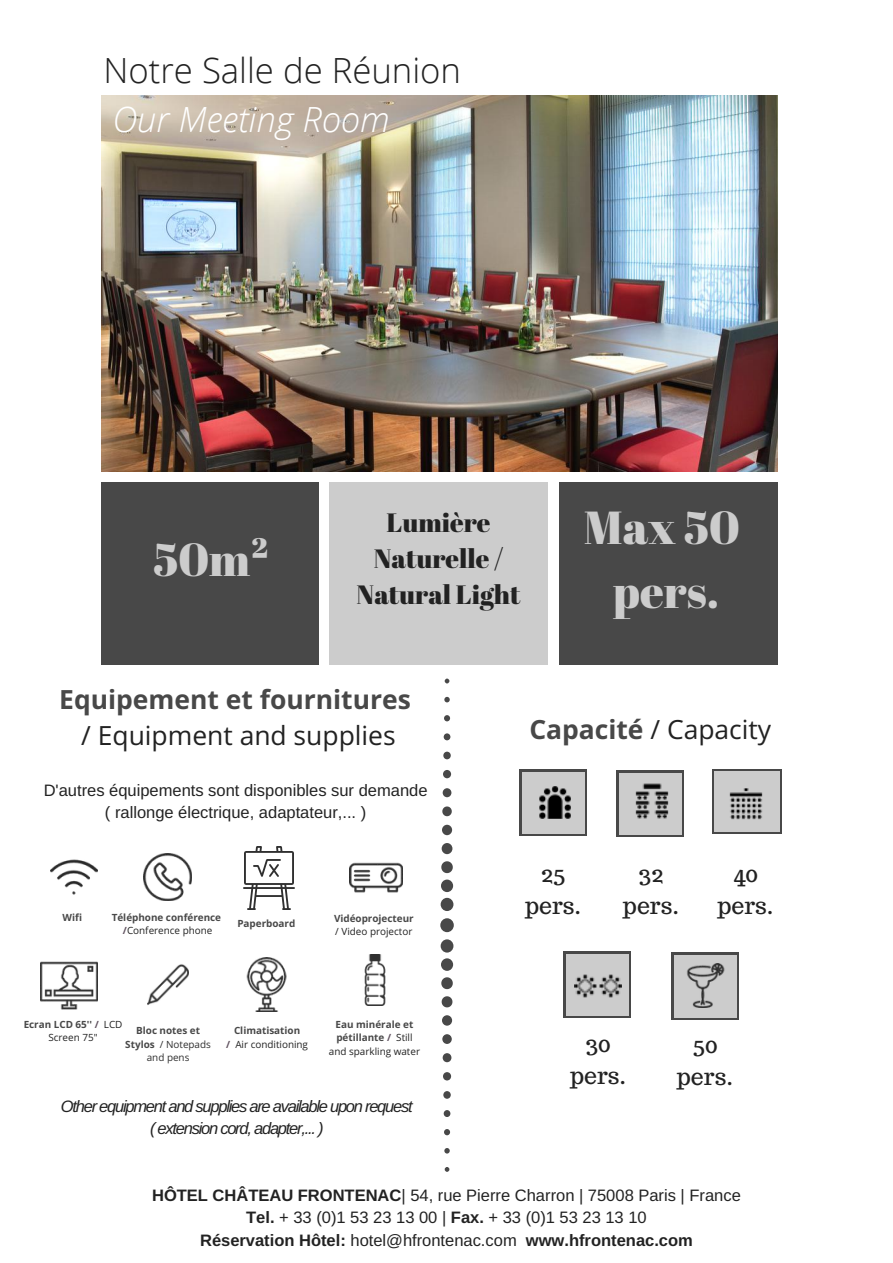
<style>
.page{position:relative;width:893px;height:1263px;background:#fff}
.page>*{position:absolute;margin:0;border:0;box-sizing:border-box;transform-origin:0 0}
.t1{font:46.35px/64.1px "Abril Fatface";color:#ccc;text-align:center}
.t2{font:300 34.65px "Open Sans";color:#222}
.t3{font:italic 300 34.65px "Open Sans";color:#fff}
.t4{font:26.4px "Open Sans";color:#222}
.t5{font:26.4px/36px "Abril Fatface";color:#222;text-align:center}
.t6{font:700 26.4px "Open Sans";color:#484848}
.t7{font:23.1px/31.5px "Trocchi";color:#222;text-align:center}
.t8{font:16.5px/22.5px "Arimo";color:#222;text-align:center}
.t9{font:italic 16.5px/22.5px "Arimo";letter-spacing:-.075em;color:#222;text-align:center}
.t10{font:700 9.9px/13.5px "Open Sans";color:#484848;text-align:center}
.t11{font:9.9px/13.5px "Open Sans";color:#222;text-align:center}
.s1{color:#615360}
.s2{font-weight:400;color:#222}
.s3{font-weight:400;color:#303030}
.s4{font-weight:700;color:#484848}
.s5{font-weight:700;color:#615360}
.s6{font-weight:700}
</style>
<div class="page">
<img style="left:101px;top:96px;width:676px;height:375px">
<div style="left:101px;top:482px;width:217px;height:182px;background:#484848"></div>
<div style="left:329px;top:482px;width:218px;height:182px;background:#ccc"></div>
<div style="left:559px;top:482px;width:218px;height:182px;background:#484848"></div>
<div style="left:617px;top:771px;width:66px;height:66px;background:#ccc"></div>
<hr style="left:616px;top:772px;width:2px;height:63px;background:#484848">
<hr style="left:681px;top:772px;width:2px;height:63px;background:#484848">
<hr style="left:618px;top:835px;width:63px;height:2px;background:#484848">
<hr style="left:618px;top:770px;width:63px;height:2px;background:#484848">
<img style="left:635px;top:783px;width:34px;height:36px">
<div style="left:520px;top:770px;width:66px;height:66px;background:#ccc"></div>
<hr style="left:519px;top:771px;width:2px;height:63px;background:#484848">
<hr style="left:585px;top:771px;width:2px;height:63px;background:#484848">
<hr style="left:521px;top:834px;width:64px;height:2px;background:#484848">
<hr style="left:521px;top:769px;width:64px;height:2px;background:#484848">
<div style="left:672px;top:953px;width:66px;height:66px;background:#ccc"></div>
<hr style="left:671px;top:954px;width:2px;height:64px;background:#484848">
<hr style="left:736px;top:954px;width:2px;height:64px;background:#484848">
<hr style="left:673px;top:1017px;width:64px;height:2px;background:#484848">
<hr style="left:673px;top:952px;width:64px;height:2px;background:#484848">
<div style="left:564px;top:952px;width:66px;height:66px;background:#ccc"></div>
<hr style="left:563px;top:953px;width:2px;height:63px;background:#484848">
<hr style="left:628px;top:953px;width:2px;height:63px;background:#484848">
<hr style="left:565px;top:1016px;width:64px;height:2px;background:#484848">
<hr style="left:565px;top:951px;width:64px;height:2px;background:#484848">
<div style="left:712px;top:770px;width:69px;height:63px;background:#ccc"></div>
<hr style="left:712px;top:771px;width:2px;height:61px;background:#484848">
<hr style="left:779px;top:771px;width:2px;height:61px;background:#484848">
<hr style="left:713px;top:832px;width:66px;height:2px;background:#484848">
<hr style="left:713px;top:769px;width:66px;height:2px;background:#484848">
<img style="left:729px;top:788px;width:34px;height:32px">
<img style="left:539px;top:786px;width:32px;height:33px">
<div style="left:440px;top:918px;width:14px;height:14px;background:#484848;border-radius:50%"></div>
<div style="left:440px;top:939px;width:13px;height:13px;background:#484848;border-radius:50%"></div>
<div style="left:441px;top:958px;width:12px;height:13px;background:#484848;border-radius:50%"></div>
<svg style="left:441px;top:977px;width:12px;height:12px"></svg>
<svg style="left:441px;top:996px;width:11px;height:11px"></svg>
<div style="left:442px;top:1015px;width:10px;height:11px;background:#484848;border-radius:50%"></div>
<div style="left:442px;top:1034px;width:10px;height:10px;background:#484848;border-radius:50%"></div>
<svg style="left:442px;top:1053px;width:9px;height:9px"></svg>
<svg style="left:443px;top:1072px;width:8px;height:8px"></svg>
<svg style="left:443px;top:1091px;width:8px;height:8px"></svg>
<div style="left:443px;top:1110px;width:7px;height:7px;background:#484848;border-radius:50%"></div>
<svg style="left:444px;top:1129px;width:6px;height:6px"></svg>
<svg style="left:444px;top:1148px;width:6px;height:5px"></svg>
<svg style="left:444px;top:1167px;width:5px;height:5px"></svg>
<div style="left:440px;top:898px;width:13px;height:13px;background:#484848;border-radius:50%"></div>
<div style="left:441px;top:879px;width:12px;height:13px;background:#484848;border-radius:50%"></div>
<svg style="left:441px;top:861px;width:12px;height:12px"></svg>
<div style="left:441px;top:843px;width:11px;height:11px;background:#484848;border-radius:50%"></div>
<div style="left:442px;top:825px;width:10px;height:10px;background:#484848;border-radius:50%"></div>
<svg style="left:442px;top:806px;width:10px;height:10px"></svg>
<div style="left:442px;top:788px;width:9px;height:9px;background:#484848;border-radius:50%"></div>
<div style="left:443px;top:770px;width:8px;height:8px;background:#484848;border-radius:50%"></div>
<svg style="left:443px;top:752px;width:8px;height:7px"></svg>
<div style="left:443px;top:733px;width:7px;height:7px;background:#484848;border-radius:50%"></div>
<svg style="left:444px;top:715px;width:6px;height:6px"></svg>
<svg style="left:444px;top:697px;width:6px;height:5px"></svg>
<svg style="left:444px;top:679px;width:5px;height:4px"></svg>
<img style="left:687px;top:963px;width:38px;height:44px">
<img style="left:574px;top:974px;width:48px;height:24px">
<img style="left:246px;top:958px;width:41px;height:54px">
<img style="left:364px;top:954px;width:22px;height:51px">
<img style="left:147px;top:964px;width:42px;height:41px">
<img style="left:350px;top:862px;width:52px;height:31px">
<img style="left:243px;top:846px;width:52px;height:63px">
<img style="left:144px;top:853px;width:47px;height:47px">
<img style="left:51px;top:859px;width:47px;height:36px">
<img style="left:40px;top:961px;width:58px;height:49px">
<h2 class="t2" style="left:103px;top:46px;width:359px">Notre Salle de Réunion</h2>
<h2 class="t3" style="left:112px;top:95px;width:279px">Our Meeting Room</h2>
<h1 class="t1" style="left:153px;top:526px;width:118px">50m²</h1>
<h3 class="t5" style="left:356px;top:504px;width:165px">Lumière<br>Naturelle /<br>Natural Light</h3>
<h1 class="t1" style="left:584px;top:494px;width:157px">Max 50 pers.</h1>
<h3 class="t6" style="left:59px;top:681px;width:353px">Equipement et fournitures</h3>
<h3 class="t4" style="left:81px;top:717px;width:316px">/ Equipment and supplies</h3>
<p class="t8" style="left:44px;top:779px;width:385px">D'autres équipements sont disponibles sur demande ( rallonge électrique, adaptateur,... )</p>
<p class="t10" style="left:112px;top:910px;width:111px">Téléphone conférence <span class="s1">/</span><span class="s2">Conference phone</span></p>
<p class="t10" style="left:237px;top:917px;width:59px">Paperboard</p>
<p class="t10" style="left:63px;top:910px;width:21px">Wifi</p>
<p class="t10" style="left:334px;top:911px;width:81px">Vidéoprojecteur</p>
<p class="t11" style="left:335px;top:925px;width:79px">/ Video projector</p>
<p class="t10" style="left:24px;top:1017px;width:100px">Ecran LCD 65'' <span class="s1">/</span> <span class="s2">LCD<br>Screen 75"</span></p>
<p class="t10" style="left:125px;top:1024px;width:87px">Bloc notes et<br>Stylos <span class="s3">/ Notepads and pens</span></p>
<p class="t11" style="left:226px;top:1024px;width:83px"><span class="s4">Climatisation<br></span><span class="s5">/</span> Air conditioning</p>
<p class="t10" style="left:329px;top:1017px;width:93px">Eau minérale et pétillante <span class="s1">/</span> <span class="s2">Still and sparkling water</span></p>
<p class="t9" style="left:61px;top:1095px;width:353px">Other equipment and supplies are available upon request ( extension cord, adapter,... )</p>
<h3 class="t4" style="left:529px;top:710px;width:243px"><span class="s4">Capacité</span> / Capacity</h3>
<h3 class="t7" style="left:525px;top:858px;width:57px">25 pers.</h3>
<h3 class="t7" style="left:623px;top:858px;width:57px">32 pers.</h3>
<h3 class="t7" style="left:717px;top:858px;width:57px">40 pers.</h3>
<h3 class="t7" style="left:570px;top:1028px;width:57px">30 pers.</h3>
<h3 class="t7" style="left:677px;top:1029px;width:57px">50 pers.</h3>
<p class="t8" style="left:152px;top:1184px;width:590px"><span class="s6">HÔTEL CHÂTEAU FRONTENAC</span>| 54, rue Pierre Charron | 75008 Paris | France<br><span class="s6">Tel.</span> + 33 (0)1 53 23 13 00 | <span class="s6">Fax.</span> + 33 (0)1 53 23 13 10<br><span class="s6">Réservation Hôtel:</span> hotel@hfrontenac.com <span class="s6">www.hfrontenac.com</span></p>
</div>
